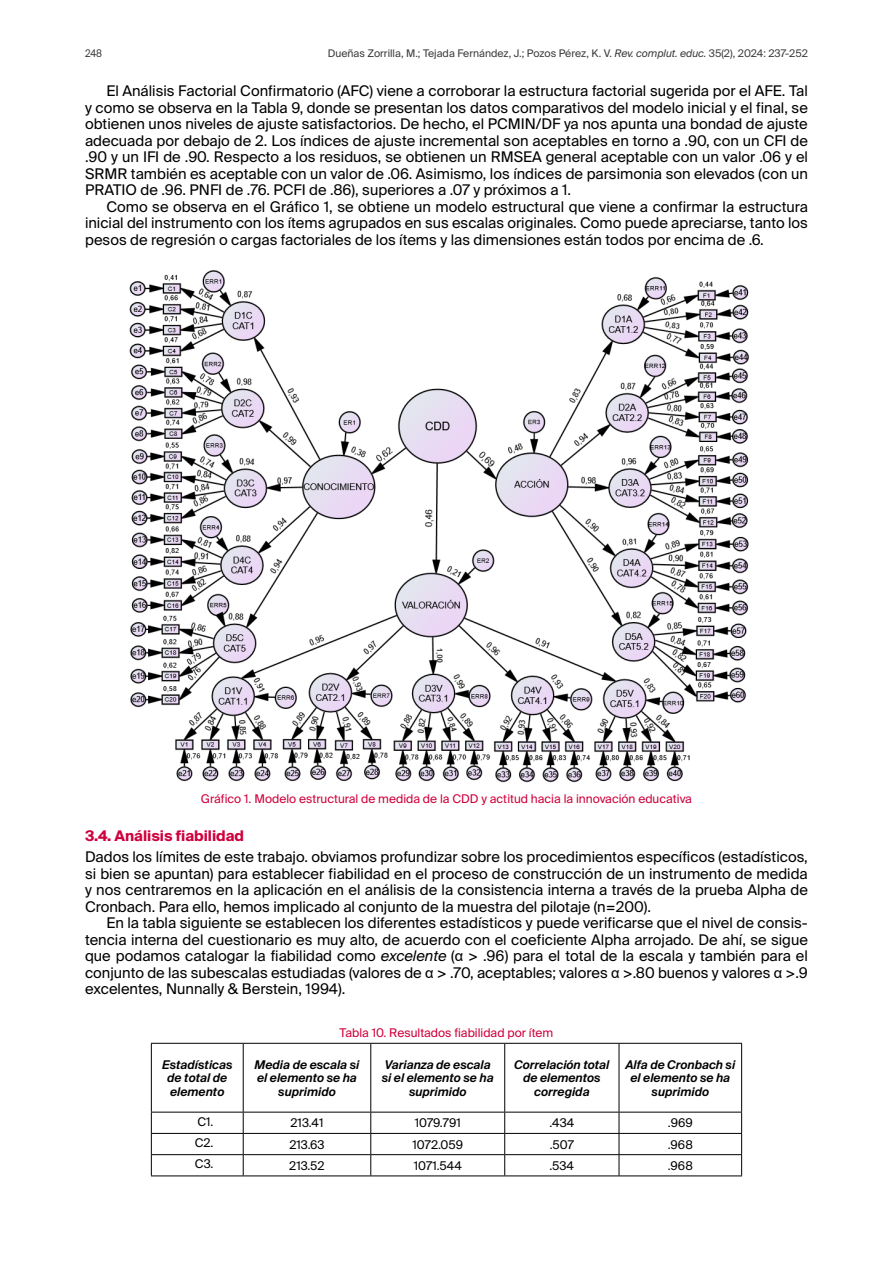
<style>
.page{position:relative;width:893px;height:1263px;background:#fff}
.page>*{position:absolute;margin:0;border:0;box-sizing:border-box;transform-origin:0 0}
._000-TXT_GENERAL{font:14.7px/16.5px "Suisse Intl";color:#000;text-align:justify}
._000-PRIMER_PARRAFO{font:14.7px/16.5px "Suisse Intl";color:#000;text-align:justify}
._000-LADILLO_02{font:700 14.7px "Suisse Intl";color:#cf003d}
._000-Texto_Tablas{font:italic 600 12px/13.5px "Suisse Intl";color:#000;text-align:center}
._000-Pie_figuras_y_tablas{font:12px "Suisse Intl";color:#cf003d}
._000-Texto_Tablas-2{font:12px "Suisse Intl";color:#000}
._000-tit_tablas{font:12px "Suisse Intl";color:#cf003d}
.t1{font:10.5px "Suisse Intl";color:#3c3c3b}
.t2{font:10.5px "Suisse Intl";color:#3c3c3b;scale:.9 1}
.s1{font-style:italic}
.s2{font-family:"Arial"}
</style>
<div class="page">
<img style="left:129px;top:270px;width:621px;height:513px">
<svg style="left:152px;top:1044px;width:589px;height:131px"></svg>
<hr style="left:151px;top:1043px;width:92px;height:1px;background:#000">
<hr style="left:151px;top:1044px;width:1px;height:68px;background:#000">
<hr style="left:243px;top:1043px;width:128px;height:1px;background:#000">
<hr style="left:243px;top:1044px;width:1px;height:68px;background:#000">
<hr style="left:371px;top:1043px;width:134px;height:1px;background:#000">
<hr style="left:370px;top:1044px;width:1px;height:68px;background:#000">
<hr style="left:505px;top:1043px;width:114px;height:1px;background:#000">
<hr style="left:504px;top:1044px;width:1px;height:68px;background:#000">
<hr style="left:619px;top:1043px;width:123px;height:1px;background:#000">
<hr style="left:619px;top:1044px;width:1px;height:68px;background:#000">
<hr style="left:741px;top:1044px;width:1px;height:68px;background:#000">
<hr style="left:151px;top:1112px;width:92px;height:1px;background:#000">
<hr style="left:243px;top:1112px;width:128px;height:1px;background:#000">
<hr style="left:371px;top:1112px;width:134px;height:1px;background:#000">
<hr style="left:505px;top:1112px;width:114px;height:1px;background:#000">
<hr style="left:619px;top:1112px;width:123px;height:1px;background:#000">
<hr style="left:151px;top:1133px;width:92px;height:1px;background:#000">
<hr style="left:243px;top:1133px;width:128px;height:1px;background:#000">
<hr style="left:371px;top:1133px;width:134px;height:1px;background:#000">
<hr style="left:505px;top:1133px;width:114px;height:1px;background:#000">
<hr style="left:619px;top:1133px;width:123px;height:1px;background:#000">
<hr style="left:151px;top:1154px;width:92px;height:1px;background:#000">
<svg style="left:151px;top:1112px;width:1px;height:63px"></svg>
<hr style="left:243px;top:1154px;width:128px;height:1px;background:#000">
<svg style="left:243px;top:1112px;width:1px;height:63px"></svg>
<hr style="left:371px;top:1154px;width:134px;height:1px;background:#000">
<svg style="left:370px;top:1112px;width:1px;height:63px"></svg>
<hr style="left:505px;top:1154px;width:114px;height:1px;background:#000">
<svg style="left:504px;top:1112px;width:1px;height:63px"></svg>
<hr style="left:619px;top:1154px;width:123px;height:1px;background:#000">
<svg style="left:619px;top:1112px;width:1px;height:63px"></svg>
<svg style="left:741px;top:1112px;width:1px;height:63px"></svg>
<hr style="left:151px;top:1175px;width:92px;height:1px;background:#000">
<hr style="left:243px;top:1175px;width:128px;height:1px;background:#000">
<hr style="left:371px;top:1175px;width:134px;height:1px;background:#000">
<hr style="left:505px;top:1175px;width:114px;height:1px;background:#000">
<hr style="left:619px;top:1175px;width:123px;height:1px;background:#000">
<p class="t2" style="left:85px;top:47px;width:21px">248</p>
<p class="t1" style="left:328px;top:47px;width:482px">Dueñas Zorrilla, M.; Tejada Fernández, J.; Pozos Pérez, K. V. <span class="s1">Rev. complut. educ.</span> 35(2), 2024: 237-252</p>
<p class="_000-TXT_GENERAL" style="left:85px;top:83px;width:724px;text-indent:21px">E l Análisis Factorial Confirmatorio (AFC) viene a corroborar la estructura factorial sugerida por el AFE. Tal y como se observa en la Tabla 9, donde se presentan los datos comparativos del modelo inicial y el final, se obtienen unos niveles de ajuste satisfactorios. De hecho, el PCMIN/DF ya nos apunta una bondad de ajuste adecuada por debajo de 2. Los índices de ajuste incremental son aceptables en torno a .90, con un CFI de .90 y un IFI de .90. Respecto a los residuos, se obtienen un RMSEA general aceptable con un valor .06 y el SRMR también es aceptable con un valor de .06. Asimismo, los índices de parsimonia son elevados (con un PRATIO de .96. PNFI de .76. PCFI de .86), superiores a .07 y próximos a 1.</p>
<p class="_000-TXT_GENERAL" style="left:85px;top:199px;width:724px;text-indent:21px">Como se observa en el Gráfico 1, se obtiene un modelo estructural que viene a confirmar la estructura inicial del instrumento con los ítems agrupados en sus escalas originales. Como puede apreciarse, tanto los pesos de regresión o cargas factoriales de los ítems y las dimensiones están todos por encima de .6.</p>
<p class="_000-Pie_figuras_y_tablas" style="left:201px;top:792px;width:492px">Gráfico 1. Modelo estructural de medida de la CDD y actitud hacia la innovación educativa</p>
<p class="_000-LADILLO_02" style="left:85px;top:828px;width:161px">3.4. Análisis fiabilidad</p>
<p class="_000-PRIMER_PARRAFO" style="left:85px;top:849px;width:724px">Dados los límites de este trabajo. obviamos profundizar sobre los procedimientos específicos (estadísticos, si bien se apuntan) para establecer fiabilidad en el proceso de construcción de un instrumento de medida y nos centraremos en la aplicación en el análisis de la consistencia interna a través de la prueba Alpha de Cronbach. Para ello, hemos implicado al conjunto de la muestra del pilotaje (n=200).</p>
<p class="_000-TXT_GENERAL" style="left:85px;top:915px;width:724px;text-indent:21px">En la tabla siguiente se establecen los diferentes estadísticos y puede verificarse que el nivel de consis&shy;tencia interna del cuestionario es muy alto, de acuerdo con el coeficiente Alpha arrojado. De ahí, se sigue que podamos catalogar la fiabilidad como <span class="s1">excelente</span> (<span class="s2">α</span> &gt; .96) para el total de la escala y también para el conjunto de las subescalas estudiadas (valores de <span class="s2">α</span> &gt; .70, aceptables; valores <span class="s2">α</span> &gt;.80 buenos y valores <span class="s2">α</span> &gt;.9 excelentes, Nunnally &amp; Berstein, 1994).</p>
<p class="_000-tit_tablas" style="left:340px;top:1026px;width:215px">Tabla 10. Resultados fiabilidad por ítem</p>
<p class="_000-Texto_Tablas" style="left:162px;top:1058px;width:72px">Estadísticas de total de elemento</p>
<p class="_000-Texto_Tablas" style="left:255px;top:1058px;width:106px">Media de escala si el elemento se ha suprimido</p>
<p class="_000-Texto_Tablas" style="left:382px;top:1058px;width:113px">Varianza de escala si el elemento se ha suprimido</p>
<p class="_000-Texto_Tablas" style="left:514px;top:1058px;width:97px">Correlación total de elementos corregida</p>
<p class="_000-Texto_Tablas" style="left:625px;top:1058px;width:111px">Alfa de Cronbach si el elemento se ha suprimido</p>
<p class="_000-Texto_Tablas-2" style="left:197px;top:1114px;width:18px">C1.</p>
<p class="_000-Texto_Tablas-2" style="left:291px;top:1116px;width:34px">213.41</p>
<p class="_000-Texto_Tablas-2" style="left:415px;top:1116px;width:48px">1079.791</p>
<p class="_000-Texto_Tablas-2" style="left:549px;top:1116px;width:26px">.434</p>
<p class="_000-Texto_Tablas-2" style="left:668px;top:1116px;width:26px">.969</p>
<p class="_000-Texto_Tablas-2" style="left:195px;top:1136px;width:20px">C2.</p>
<p class="_000-Texto_Tablas-2" style="left:289px;top:1137px;width:37px">213.63</p>
<p class="_000-Texto_Tablas-2" style="left:412px;top:1137px;width:52px">1072.059</p>
<p class="_000-Texto_Tablas-2" style="left:550px;top:1137px;width:26px">.507</p>
<p class="_000-Texto_Tablas-2" style="left:668px;top:1137px;width:27px">.968</p>
<p class="_000-Texto_Tablas-2" style="left:195px;top:1157px;width:20px">C3.</p>
<p class="_000-Texto_Tablas-2" style="left:289px;top:1159px;width:37px">213.52</p>
<p class="_000-Texto_Tablas-2" style="left:414px;top:1159px;width:50px">1071.544</p>
<p class="_000-Texto_Tablas-2" style="left:550px;top:1159px;width:26px">.534</p>
<p class="_000-Texto_Tablas-2" style="left:668px;top:1159px;width:27px">.968</p>
</div>
